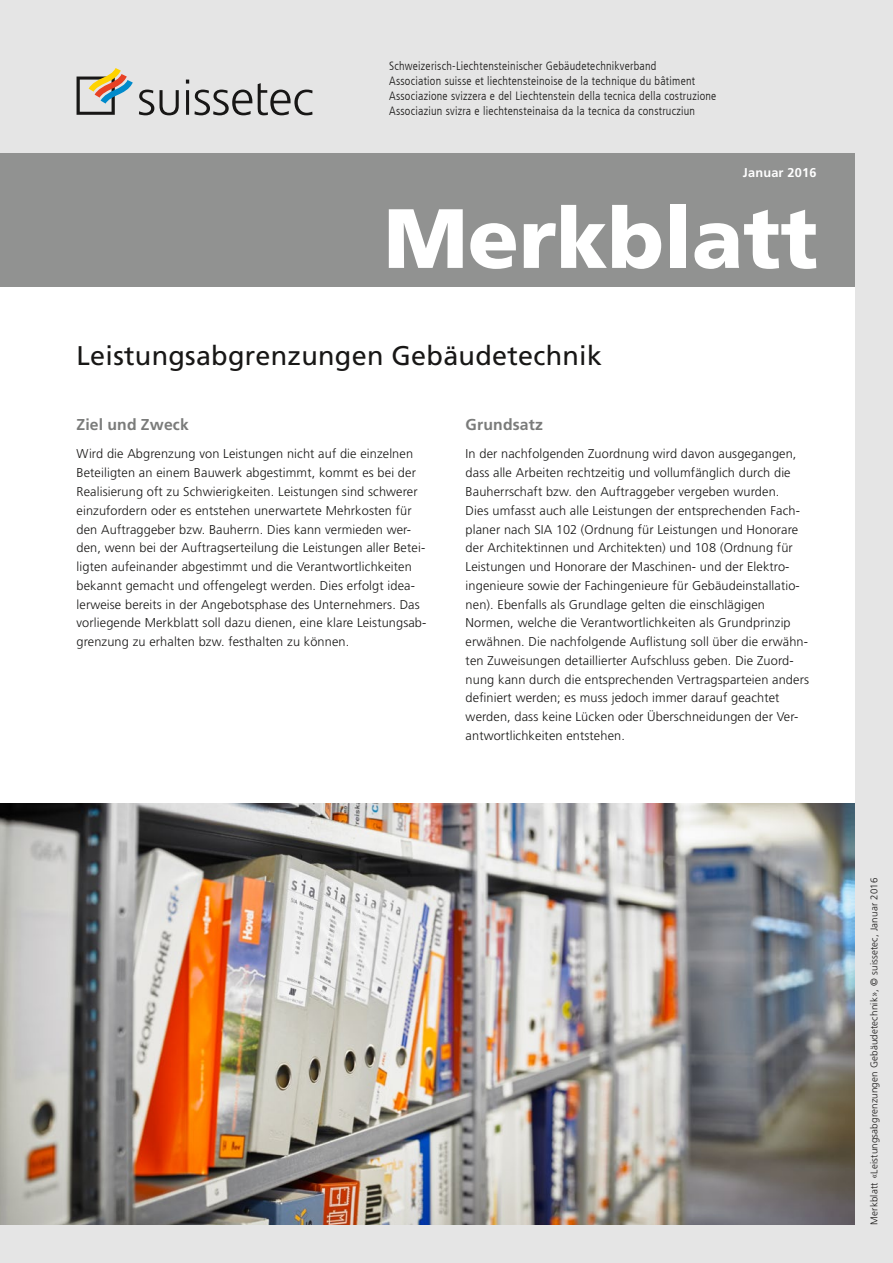
<style>
.page{position:relative;width:893px;height:1263px;background:#e5e5e5}
.page>*{position:absolute;margin:0;border:0;box-sizing:border-box;transform-origin:0 0}
.t1{font:900 84px "Frutiger LT Com";color:#fff}
.t2{font:27px "Frutiger LT Std";letter-spacing:.01em;color:#181716}
.t3{font:700 15.75px "Frutiger LT Std";letter-spacing:.01em;color:#7a7b7a}
.t4{font:300 12.75px/18.8px "Frutiger LT Std";letter-spacing:.01em;color:#181716}
.t5{font:700 12.75px "Frutiger LT Std";letter-spacing:.015em;color:#fff}
.t6{font:300 condensed 12px/15px "Frutiger LT Com";letter-spacing:.02em;color:#181716}
.t7{font:300 9.75px "Frutiger LT Std";letter-spacing:.02em;color:#181716}
</style>
<div class="page">
<div style="left:0;top:153px;width:855px;height:1072px;background:#fff"></div>
<svg style="left:139px;top:90px;width:15px;height:25px"></svg>
<svg style="left:160px;top:90px;width:19px;height:25px"></svg>
<hr style="left:186px;top:90px;width:3px;height:25px;background:#181716">
<svg style="left:186px;top:80px;width:3px;height:4px"></svg>
<svg style="left:194px;top:90px;width:58px;height:25px"></svg>
<svg style="left:258px;top:83px;width:55px;height:32px"></svg>
<svg style="left:77px;top:68px;width:56px;height:47px"></svg>
<img style="left:0;top:804px;width:855px;height:421px">
<div style="left:0;top:153px;width:855px;height:134px;background:#919291"></div>
<p class="t6" style="left:389px;top:58px;width:329px">Schweizerisch-Liechtensteinischer Gebäudetechnikverband<br>Association suisse et liechtensteinoise de la technique du bâtiment Associazione svizzera e del Liechtenstein della tecnica della costruzione Associaziun svizra e liechtensteinaisa da la tecnica da construcziun</p>
<p class="t5" style="left:743px;top:165px;width:75px">Januar 2016</p>
<h1 class="t1" style="left:384px;top:188px;width:436px">Merkblatt</h1>
<h2 class="t2" style="left:77px;top:339px;width:527px">Leistungsabgrenzungen Gebäudetechnik</h2>
<p class="t3" style="left:77px;top:416px;width:114px">Ziel und Zweck</p>
<p class="t4" style="left:77px;top:445px;width:351px">Wird die Abgrenzung von Leistungen nicht auf die einzelnen Beteiligten an einem Bauwerk abgestimmt, kommt es bei der Realisierung oft zu Schwierigkeiten. Leistungen sind schwerer einzufordern oder es entstehen unerwartete Mehrkosten für den Auftraggeber bzw. Bauherrn. Dies kann vermieden wer&shy;den, wenn bei der Auftragserteilung die Leistungen aller Betei&shy;ligten aufeinander abgestimmt und die Verantwortlichkeiten bekannt gemacht und offengelegt werden. Dies erfolgt idea&shy;lerweise bereits in der Angebotsphase des Unternehmers. Das vorliegende Merkblatt soll dazu dienen, eine klare Leistungsab&shy;grenzung zu erhalten bzw. festhalten zu können.</p>
<p class="t3" style="left:466px;top:416px;width:79px">Grundsatz</p>
<p class="t4" style="left:466px;top:445px;width:345px">In der nachfolgenden Zuordnung wird davon ausgegangen, dass alle Arbeiten rechtzeitig und vollumfänglich durch die Bauherrschaft bzw. den Auftraggeber vergeben wurden.<br>Dies umfasst auch alle Leistungen der entsprechenden Fach&shy;planer nach SIA 102 (Ordnung für Leistungen und Honorare der Architektinnen und Architekten) und 108 (Ordnung für Leistungen und Honorare der Maschinen- und der Elektro&shy;ingenieure sowie der Fachingenieure für Gebäudeinstallatio&shy;nen). Ebenfalls als Grundlage gelten die einschlägigen Normen, welche die Verantwortlichkeiten als Grundprinzip erwähnen. Die nachfolgende Auflistung soll über die erwähn&shy;ten Zuweisungen detaillierter Aufschluss geben. Die Zuord&shy;nung kann durch die entsprechenden Vertragsparteien anders definiert werden; es muss jedoch immer darauf geachtet werden, dass keine Lücken oder Überschneidungen der Ver&shy;antwortlichkeiten entstehen.</p>
<p class="t7" style="left:869px;top:1225px;width:348px;rotate:-90deg">Merkblatt «Leistungsabgrenzungen Gebäudetechnik», © suissetec, Januar 2016</p>
</div>
